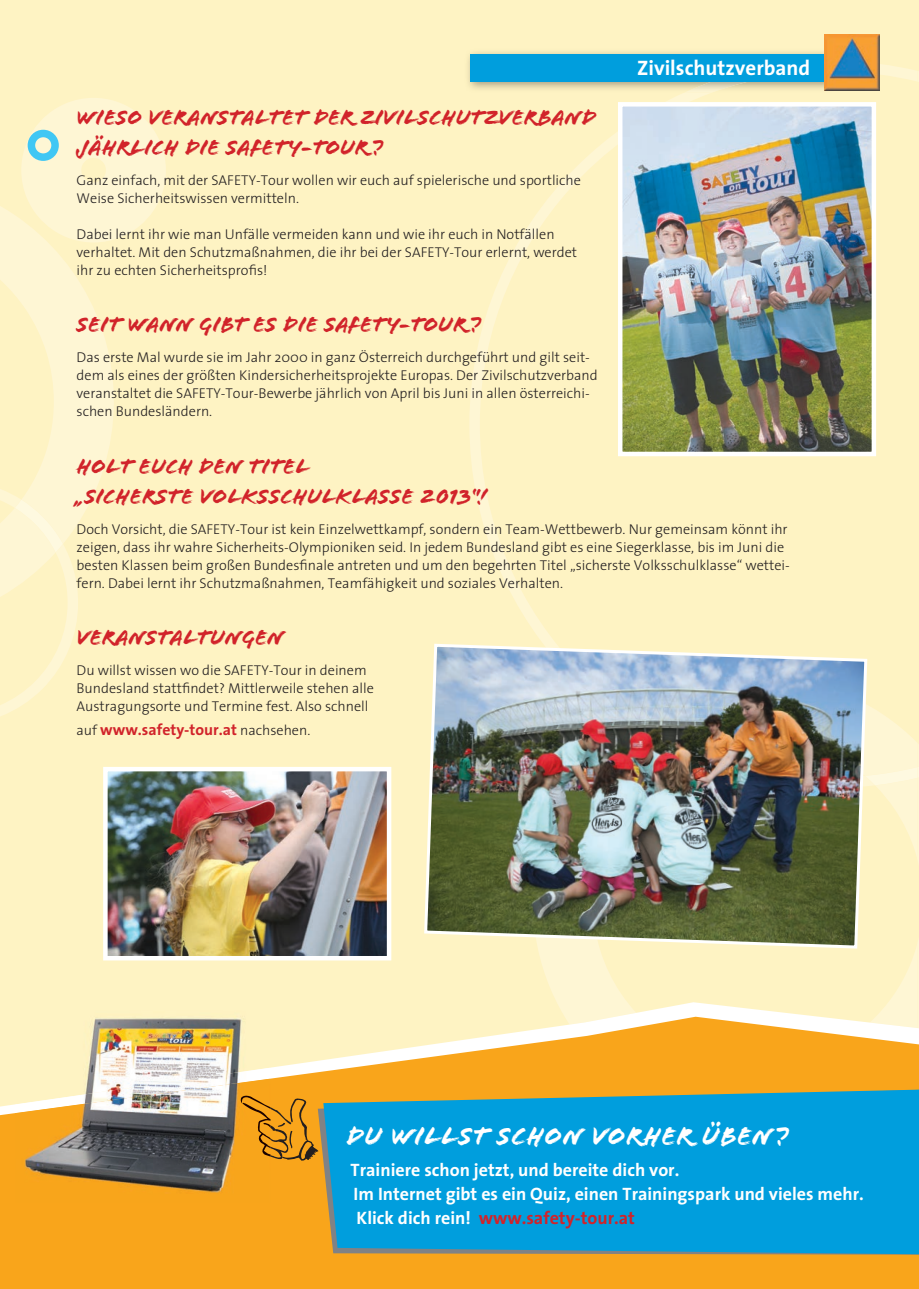
<style>
.page{position:relative;width:919px;height:1289px;background:#fff}
.page>*{position:absolute;margin:0;border:0;box-sizing:border-box;transform-origin:0 0}
.t1{font:27px "Flood Std";letter-spacing:.02em;color:#fff}
.t2{font:22.5px/30px "Flood Std";color:#d1232a}
.t3{font:700 21px "The Sans";color:#fff}
.t4{font:700 18px/24px "The Sans";color:#fff}
.t5{font:700 15.75px "The Sans";color:#d1232a}
.t6{font:300 14.25px/18px "The Sans";color:#231f20}
.s1{font-weight:300;font-size:14.25px;color:#231f20}
.s2{color:#d1232a}
</style>
<div class="page">
<div style="left:0;top:0;width:918px;height:1002px;background:#fef3c3"></div>
<svg style="left:533px;top:950px;width:90px;height:52px;background:#fef5cf"></svg>
<svg style="left:33px;top:1002px;width:590px;height:14px;background:#fef3c5"></svg>
<svg style="left:0;top:1016px;width:918px;height:272px;background:#f9b239"></svg>
<div style="left:469px;top:61px;width:448px;height:653px;background:#fef3c3"></div>
<svg style="left:623px;top:714px;width:295px;height:314px;background:#fdf2c7"></svg>
<svg style="left:0;top:98px;width:166px;height:618px;background:#fdf4c9"></svg>
<div style="left:28px;top:130px;width:31px;height:31px;border:8px solid #40c7f4;border-radius:50%"></div>
<svg style="left:0;top:997px;width:33px;height:84px"></svg>
<svg style="left:323px;top:1089px;width:595px;height:165px;background:#0f9dd1"></svg>
<img style="left:15px;top:1010px;width:255px;height:57px">
<img style="left:15px;top:1067px;width:255px;height:11px">
<img style="left:15px;top:1078px;width:255px;height:124px">
<img style="left:623px;top:107px;width:248px;height:344px">
<div style="left:618px;top:102px;width:258px;height:354px;border:4px solid #fff"></div>
<img style="left:108px;top:772px;width:278px;height:183px">
<div style="left:103px;top:767px;width:288px;height:193px;border:4px solid #fff"></div>
<img style="left:422px;top:642px;width:446px;height:308px">
<img style="left:464px;top:49px;width:360px;height:44px">
<img style="left:684px;top:81px;width:154px;height:12px">
<div style="left:470px;top:54px;width:357px;height:27px;background:#009edd"></div>
<img style="left:824px;top:35px;width:55px;height:55px">
<svg style="left:237px;top:1069px;width:92px;height:106px;background:#eba531"></svg>
<h2 class="t2" style="left:77px;top:103px;width:521px">WIESO VERANSTALTET DER ZIVILSCHUTZVERBAND<br>JÄHRLICH DIE SAFETY-TOUR ?</h2>
<p class="t6" style="left:77px;top:170px;width:506px">Ganz einfach, mit der SAFETY-Tour wollen wir euch auf spielerische und sportliche<br>Weise Sicherheitswissen vermitteln.</p>
<p class="t6" style="left:77px;top:224px;width:502px">Dabei lernt ihr wie man Unfälle vermeiden kann und wie ihr euch in Notfällen verhaltet. Mit den Schutzmaßnahmen, die ihr bei der SAFETY-Tour erlernt, werdet ihr zu echten Sicherheitsprofis!</p>
<h2 class="t2" style="left:77px;top:310px;width:405px">SEIT WANN GIBT ES DIE SAFETY-TOUR ?</h2>
<p class="t6" style="left:77px;top:348px;width:522px">Das erste Mal wurde sie im Jahr 2000 in ganz Österreich durchgeführt und gilt seit&shy;dem als eines der größten Kindersicherheitsprojekte Europas. Der Zivilschutzverband veranstaltet die SAFETY-Tour-Bewerbe jährlich von April bis Juni in allen österreichi&shy;schen Bundesländern.</p>
<h3 class="t3" style="left:637px;top:50px;width:174px">Zivilschutzverband</h3>
<h2 class="t2" style="left:77px;top:451px;width:412px">HOLT EUCH DEN TITEL<br>„SICHERSTE VOLKSSCHULKLASSE 2013“!</h2>
<p class="t6" style="left:77px;top:519px;width:714px">Doch Vorsicht, die SAFETY-Tour ist kein Einzelwettkampf, sondern ein Team-Wettbewerb. Nur gemeinsam könnt ihr zeigen, dass ihr wahre Sicherheits-Olympioniken seid. In jedem Bundesland gibt es eine Siegerklasse, bis im Juni die besten Klassen beim großen Bundesfinale antreten und um den begehrten Titel „sicherste Volksschulklasse“ wettei&shy;fern. Dabei lernt ihr Schutzmaßnahmen, Teamfähigkeit und soziales Verhalten.</p>
<h2 class="t2" style="left:77px;top:622px;width:209px">VERANSTALTUNGEN</h2>
<p class="t6" style="left:77px;top:660px;width:299px">Du willst wissen wo die SAFETY-Tour in deinem<br>Bundesland stattfindet? Mittlerweile stehen alle<br>Austragungsorte und Termine fest. Also schnell</p>
<p class="t5" style="left:77px;top:716px;width:235px"><span class="s1">auf</span> www.safety-tour.at <span class="s1">nachsehen.</span></p>
<h1 class="t1" style="left:346px;top:1120px;width:443px">DU WILLST SCHON VORHER ÜBEN?</h1>
<p class="t4" style="left:350px;top:1157px;width:514px">Trainiere schon jetzt, und bereite dich vor.<br>Im Internet gibt es ein Quiz, einen Trainingspark und vieles mehr.<br>Klick dich rein! <span class="s2">www.safety-tour.at</span></p>
</div>
